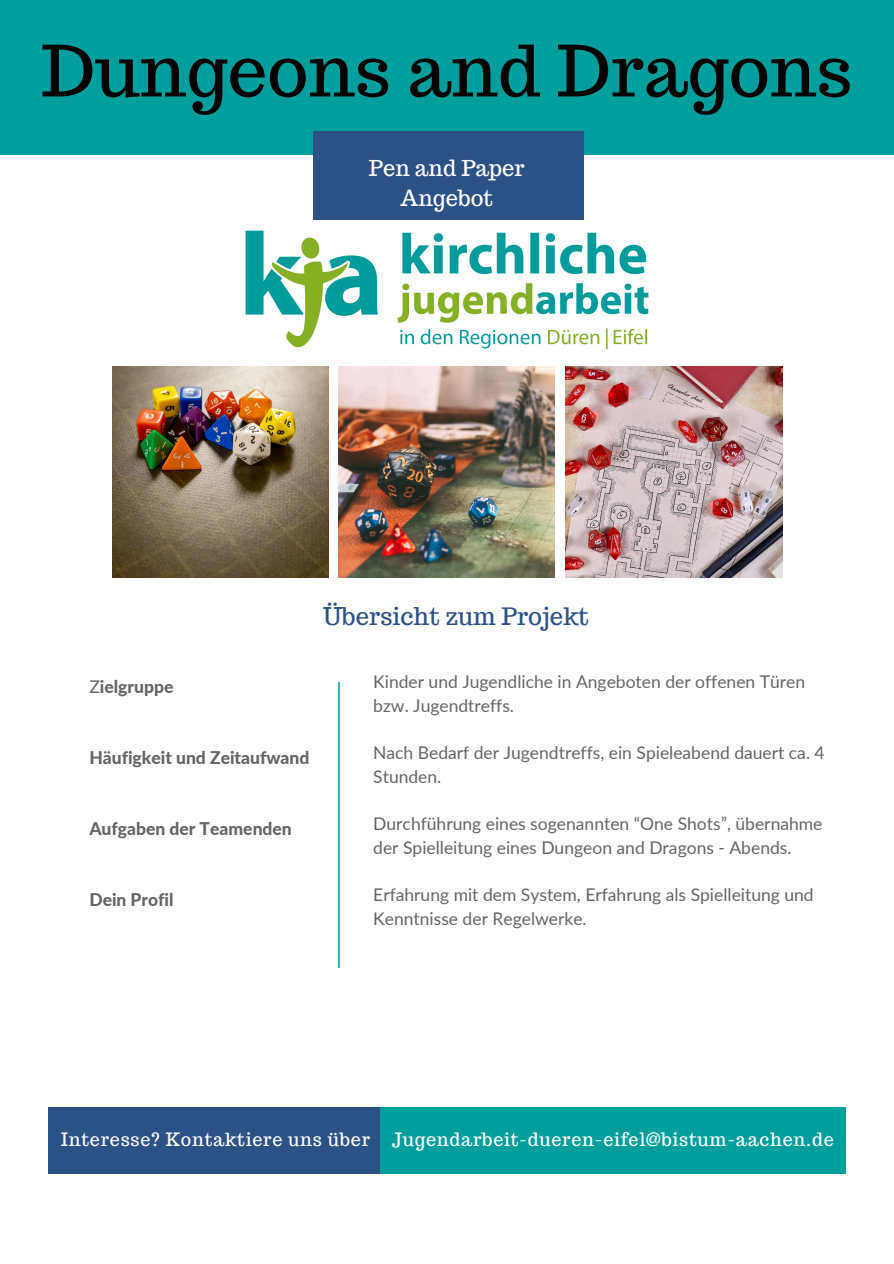
<style>
.page{position:relative;width:894px;height:1264px;background:#fff}
.page>*{position:absolute;margin:0;border:0;box-sizing:border-box;transform-origin:0 0}
.t1{font:70.5px "Trocchi";color:#000}
.t2{font:24px "Trocchi";color:#2b5187}
.t3{font:21.9px/30.6px "Trocchi";color:#fff;text-align:center}
.t4{font:18px "Trocchi";letter-spacing:.04em;color:#fff}
.t5{font:17.55px/23.7px "Lato";color:#656565}
.t6{font:800 17.55px "Lato";color:#656565}
.s1{font-weight:400}
</style>
<div class="page">
<div style="left:0;top:0;width:893px;height:155px;background:#039e9c"></div>
<div style="left:313px;top:131px;width:270px;height:89px;background:#2b5187"></div>
<hr style="left:338px;top:681px;width:1px;height:286px;background:#34b1c7">
<img style="left:112px;top:367px;width:216px;height:210px">
<img style="left:338px;top:367px;width:216px;height:210px">
<img style="left:565px;top:367px;width:216px;height:210px">
<div style="left:48px;top:1107px;width:509px;height:66px;background:#2b5187"></div>
<div style="left:380px;top:1107px;width:465px;height:66px;background:#009e9c"></div>
<img style="left:245px;top:230px;width:404px;height:120px">
<h3 class="t1" style="left:41px;top:25px;width:812px">Dungeons and Dragons</h3>
<p class="t3" style="left:369px;top:152px;width:157px">Pen and Paper<br>Angebot</p>
<h2 class="t2" style="left:323px;top:601px;width:267px">Übersicht zum Projekt</h2>
<p class="t6" style="left:89px;top:675px;width:85px"><span class="s1">Z</span>ielgruppe</p>
<p class="t6" style="left:89px;top:746px;width:221px">Häufigkeit und Zeitaufwand</p>
<p class="t6" style="left:89px;top:817px;width:204px">Aufgaben der Teamenden</p>
<h2 class="t6" style="left:89px;top:888px;width:86px">Dein Profil</h2>
<h3 class="t5" style="left:373px;top:669px;width:433px">Kinder und Jugendliche in Angeboten der offenen Türen bzw. Jugendtreffs.</h3>
<h3 class="t5" style="left:373px;top:740px;width:453px">Nach Bedarf der Jugendtreffs, ein Spieleabend dauert ca. 4<br>Stunden.</h3>
<p class="t5" style="left:373px;top:811px;width:450px">Durchführung eines sogenannten “One Shots”, übernahme der Spielleitung eines Dungeon and Dragons - Abends.</p>
<p class="t5" style="left:373px;top:882px;width:442px">Erfahrung mit dem System, Erfahrung als Spielleitung und<br>Kenntnisse der Regelwerke.</p>
<h1 class="t4" style="left:61px;top:1128px;width:310px">Interesse? Kontaktiere uns über</h1>
<p class="t4" style="left:392px;top:1128px;width:443px">Jugendarbeit-dueren-eifel@bistum-aachen.de</p>
</div>
